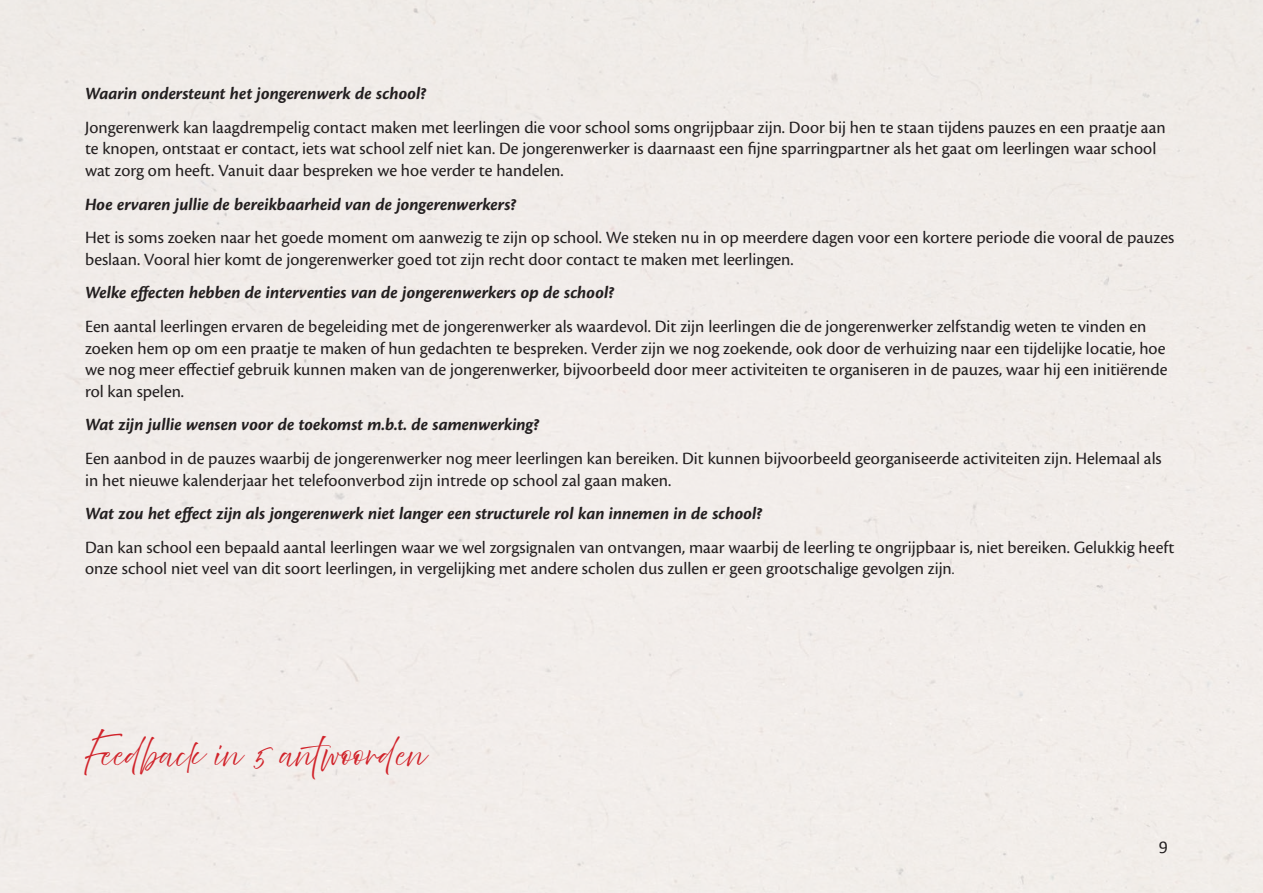
<style>
.page{position:relative;width:1263px;height:893px;background:#fff}
.page>*{position:absolute;margin:0;border:0;box-sizing:border-box;transform-origin:0 0}
.t1{font:27px "Abovethe Beyond Script";color:#d1232a}
.t2{font:18px/21.6px "Cronos Pro";color:#231f20}
.t3{font:18px "Cronos Pro Bold Subh It";color:#231f20}
.t4{font:18px "Calibri";color:#231f20}
.s1{font-size:15px}
</style>
<div class="page">
<p class="t3" style="left:85px;top:83px;width:343px">Waarin ondersteunt het jongerenwerk de school?</p>
<p class="t2" style="left:85px;top:116px;width:1082px">Jongerenwerk kan laagdrempelig contact maken met leerlingen die voor school soms ongrijpbaar zijn. Door bij hen te staan tijdens pauzes en een praatje aan te knopen, ontstaat er contact, iets wat school zelf niet kan. De jongerenwerker is daarnaast een fijne sparringpartner als het gaat om leerlingen waar school wat zorg om heeft. Vanuit daar bespreken we hoe verder te handelen.</p>
<p class="t3" style="left:85px;top:194px;width:433px">Hoe ervaren jullie de bereikbaarheid van de jongerenwerkers?</p>
<p class="t2" style="left:85px;top:227px;width:1091px">Het is soms zoeken naar het goede moment om aanwezig te zijn op school. We steken nu in op meerdere dagen voor een kortere periode die vooral de pauzes beslaan. Vooral hier komt de jongerenwerker goed tot zijn recht door contact te maken met leerlingen.</p>
<p class="t3" style="left:85px;top:282px;width:531px">Welke effecten hebben de interventies van de jongerenwerkers op de school?</p>
<p class="t2" style="left:85px;top:316px;width:1084px">Een aantal leerlingen ervaren de begeleiding met de jongerenwerker als waardevol. Dit zijn leerlingen die de jongerenwerker zelfstandig weten te vinden en zoeken hem op om een praatje te maken of hun gedachten te bespreken. Verder zijn we nog zoekende, ook door de verhuizing naar een tijdelijke locatie, hoe we nog meer effectief gebruik kunnen maken van de jongerenwerker, bijvoorbeeld door meer activiteiten te organiseren in de pauzes, waar hij een initiërende rol kan spelen.</p>
<p class="t3" style="left:85px;top:414px;width:456px">Wat zijn jullie wensen voor de toekomst m.b.t. de samenwerking?</p>
<p class="t2" style="left:85px;top:448px;width:1078px">Een aanbod in de pauzes waarbij de jongerenwerker nog meer leerlingen kan bereiken. Dit kunnen bijvoorbeeld georganiseerde activiteiten zijn. Helemaal als in het nieuwe kalenderjaar het telefoonverbod zijn intrede op school zal gaan maken.</p>
<p class="t3" style="left:85px;top:503px;width:679px">Wat zou het effect zijn als jongerenwerk niet langer een structurele rol kan innemen in de school?</p>
<p class="t2" style="left:85px;top:536px;width:1091px">Dan kan school een bepaald aantal leerlingen waar we wel zorgsignalen van ontvangen, maar waarbij de leerling te ongrijpbaar is, niet bereiken. Gelukkig heeft onze school niet veel van dit soort leerlingen, in vergelijking met andere scholen dus zullen er geen grootschalige gevolgen zijn<span class="s1">.</span></p>
<h1 class="t1" style="left:85px;top:738px;width:342px">Feedback in 5 antwoorden</h1>
<p class="t4" style="left:1159px;top:836px;width:11px">9</p>
</div>
